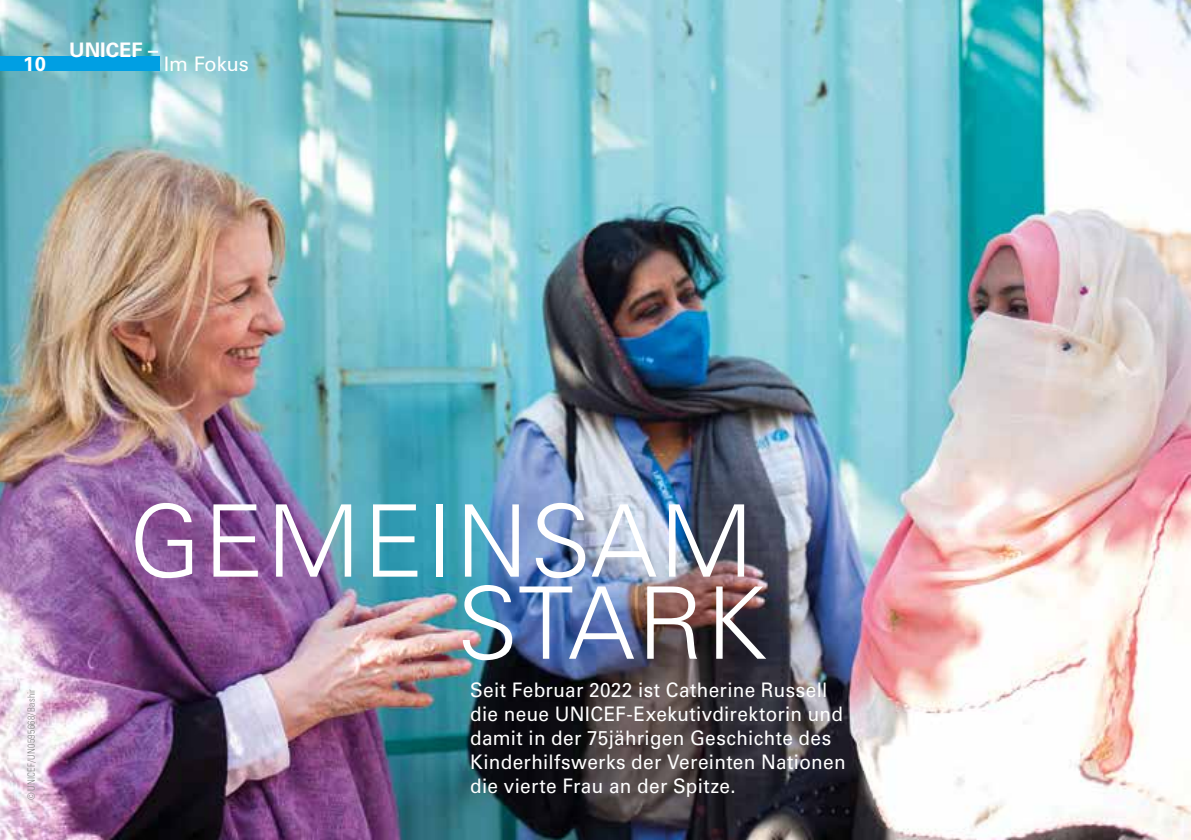
<style>
.page{position:relative;width:1191px;height:840px;background:#fff}
.page>*{position:absolute;margin:0;border:0;box-sizing:border-box;transform-origin:0 0}
.t1{font:300 100px/82px "Univers LT Std";letter-spacing:.02em;color:#fff;text-align:right}
.t2{font:20px/24px "Univers LT Std";letter-spacing:.015em;color:#fff;scale:.95 1}
.t3{font:700 20px "Univers LT Std";color:#fff}
.t4{font:20px "Univers LT Std";letter-spacing:.015em;color:#fff}
.t5{font:300 condensed 10px "Univers LT Std";letter-spacing:.035em;color:#878787;scale:.95 1}
</style>
<div class="page">
<img style="left:0;top:0;width:1191px;height:839px">
<div style="left:0;top:57px;width:159px;height:14px;background:#009fe3"></div>
<svg style="left:1190px;top:56px;width:1px;height:14px"></svg>
<p class="t3" style="left:69px;top:38px;width:90px">UNICEF –</p>
<p class="t3" style="left:23px;top:52px;width:24px">10</p>
<p class="t4" style="left:164px;top:52px;width:87px">Im Fokus</p>
<h1 class="t1" style="left:129px;top:500px;width:639px">GEMEINSAM<br>STARK</h1>
<p class="t5" style="left:25px;top:799px;width:118px;rotate:-90deg">© UNICEF/UN0595668/Bashir</p>
<p class="t2" style="left:470px;top:677px;width:397px">Seit Februar 2022 ist Catherine Russell die neue UNICEF-Exekutivdirektorin und damit in der 75jährigen Geschichte des Kinderhilfswerks der Vereinten Nationen die vierte Frau an der Spitze.</p>
</div>
